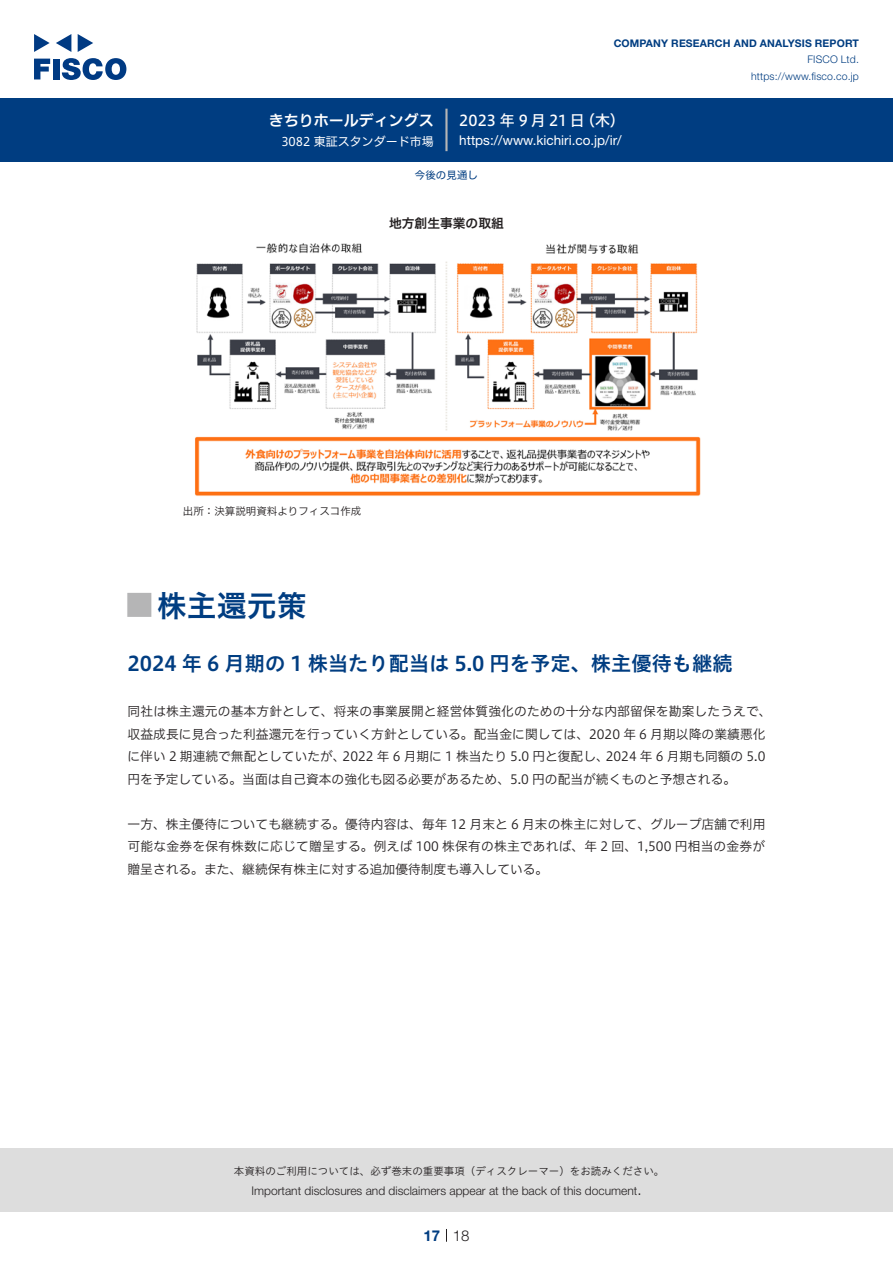
<style>
.page{position:relative;width:893px;height:1263px;background:#fff}
.page>*{position:absolute;margin:0;border:0;box-sizing:border-box;transform-origin:0 0}
.t1{font:30px "Hiragino UD Sans Std N W6";color:#003d81}
.t2{font:24px "Hiragino UD Sans Std N W6";color:#b5b5b6}
.t3{font:20.25px "Hiragino UD Sans Std W6";color:#003d81}
.t4{font:15px "Hiragino UD Sans F Std N W5";letter-spacing:.175em;color:#fff}
.t5{font:15px "Hiragino UD Sans F Std N W6";color:#fff}
.t6{font:300 15px "Helvetica Neue LT Std";color:#231f20}
.t7{font:700 15px "Helvetica Neue LT Std";color:#003d81}
.t8{font:13.5px "Helvetica Neue LT Std";color:#fff}
.t9{font:12.75px/22.5px "Hiragino UD Sans F Std N W3";color:#231f20}
.t10{font:12.75px "Hiragino UD Sans F Std N W6";color:#231f20}
.t11{font:300 12px "Helvetica Neue LT Std";color:#231f20}
.t12{font:12px "Hiragino UD Sans F Std N W4";color:#fff}
.t13{font:10.5px "Hiragino UD Sans Std W3";color:#231f20}
.t14{font:700 10.5px "Helvetica Neue LT Std";letter-spacing:.015em;color:#003d81}
.t15{font:300 10.5px/16.5px "Helvetica Neue LT Std";letter-spacing:.015em;color:#003d81;text-align:right}
.t16{font:10.5px "Hiragino UD Sans F Std N W3";color:#231f20}
.t17{font:10.5px "Hiragino UD Sans F Std N W4";color:#003d81}
</style>
<div class="page">
<div style="left:0;top:1148px;width:893px;height:64px;background:#ddd"></div>
<svg style="left:34px;top:59px;width:16px;height:20px"></svg>
<div style="left:53px;top:59px;width:6px;height:20px;background:#003a83"></div>
<svg style="left:62px;top:58px;width:64px;height:22px"></svg>
<svg style="left:34px;top:34px;width:16px;height:18px"></svg>
<svg style="left:78px;top:34px;width:15px;height:18px"></svg>
<svg style="left:56px;top:34px;width:15px;height:18px"></svg>
<div style="left:0;top:98px;width:893px;height:64px;background:#003d81"></div>
<hr style="left:445px;top:109px;width:3px;height:42px;background:#b5b5b6">
<svg style="left:446px;top:1229px;width:1px;height:13px"></svg>
<img style="left:195px;top:243px;width:506px;height:253px">
<p class="t5" style="left:269px;top:109px;width:167px">きちりホールディングス</p>
<p class="t12" style="left:281px;top:132px;width:154px">3082 東証スタンダード市場</p>
<p class="t14" style="left:614px;top:37px;width:247px">COMPANY RESEARCH AND ANALYSIS REPORT</p>
<p class="t15" style="left:751px;top:51px;width:109px">FISCO Ltd. https://www.fisco.co j p.</p>
<p class="t4" style="left:580px;top:109px;width:46px">（木(</p>
<p class="t4" style="left:459px;top:109px;width:127px">2023年9月21日</p>
<p class="t8" style="left:459px;top:132px;width:164px">https://www.kichiri. c o j p. /i r/</p>
<p class="t17" style="left:415px;top:167px;width:64px">今後の見通し</p>
<p class="t10" style="left:389px;top:214px;width:116px">地方創生事業の取組</p>
<p class="t16" style="left:183px;top:503px;width:180px">出所：決算説明資料よりフィスコ作成</p>
<h1 class="t1" style="left:157px;top:582px;width:151px">株主還元策</h1>
<h2 class="t2" style="left:128px;top:587px;width:25px">█</h2>
<h3 class="t3" style="left:128px;top:647px;width:607px">2024 年 6 月期の 1 株当たり配当は 5.0 円を予定、株主優待も継続</h3>
<p class="t9" style="left:128px;top:700px;width:646px">同社は株主還元の基本方針として、将来の事業展開と経営体質強化のための十分な内部留保を勘案したうえで、</p>
<p class="t9" style="left:128px;top:722px;width:639px">収益成長に見合った利益還元を行っていく方針としている。配当金に関しては、2020 年 6 月期以降の業績悪化</p>
<p class="t9" style="left:606px;top:745px;width:161px">2024 年 6 月期も同額の 5.0</p>
<p class="t9" style="left:128px;top:745px;width:610px">に伴い 2 期連続で無配としていたが、<br>円を予定している。当面は自己資本の強化も図る必要があるため、5.0 円の配当が続くものと予想される。</p>
<p class="t9" style="left:128px;top:812px;width:639px;text-align:justify">一方、株主優待についても継続する。優待内容は、毎年 12 月末と 6 月末の株主に対して、グループ店舗で利用可能な金券を保有株数に応じて贈呈する。例えば 100 株保有の株主であれば、年 2 回、1,500 円相当の金券が贈呈される。また、継続保有株主に対する追加優待制度も導入している。</p>
<p class="t9" style="left:343px;top:745px;width:268px">2022 年 6 月期に 1 株当たり 5.0 円と復配し、</p>
<p class="t13" style="left:234px;top:1163px;width:432px">本資料のご利用については、必ず巻末の重要事項（ディスクレーマー）をお読みください。</p>
<p class="t6" style="left:637px;top:1180px;width:6px">.</p>
<p class="t11" style="left:251px;top:1183px;width:387px">Important disclosures and disclaimers appear at the back of this document</p>
<p class="t7" style="left:423px;top:1226px;width:18px">17</p>
<p class="t6" style="left:453px;top:1226px;width:18px">18</p>
</div>
